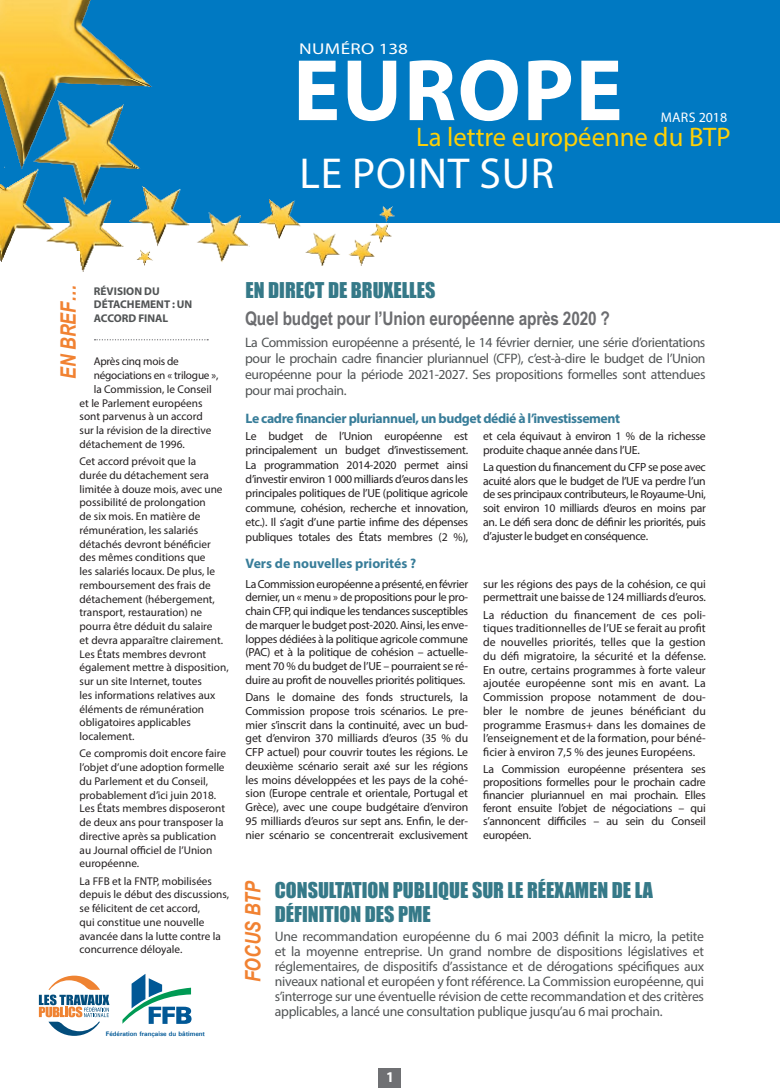
<style>
.page{position:relative;width:780px;height:1088px;background:#fff}
.page>*{position:absolute;margin:0;border:0;box-sizing:border-box;transform-origin:0 0}
.t1{font:700 88.12px "Myriad Pro";letter-spacing:.02em;color:#fff}
.t2{font:43.5px "Myriad Pro";letter-spacing:.02em;color:#fff}
.t3{font:26.88px "Myriad Pro";color:#fed006}
.t4{font:italic 700 21.25px "Arial Narrow";color:#f18232}
.t5{font:20px/24px "Impact";color:#357988}
.t6{font:700 18.75px "Arial Narrow";letter-spacing:-.01em;color:#6c6d70}
.t7{font:15.62px "Myriad Pro";letter-spacing:.02em;color:#fff;scale:1.22 1}
.t8{font:700 15px "Myriad Pro";color:#fff;scale:.95 1}
.t9{font:13.88px "Myriad Pro";letter-spacing:.005em;color:#fff}
.t10{font:13.75px/15px "Myriad Pro";letter-spacing:-.03em;color:#515455;text-align:justify}
.t11{font:700 13.75px "Myriad Pro";letter-spacing:-.03em;color:#387d99}
.t12{font:700 13.75px "Myriad Pro";color:#387d99}
.t13{font:11.75px/13.8px "Myriad Pro";letter-spacing:-.02em;color:#231f20;text-align:justify}
.t14{font:11.25px/13.8px "Myriad Pro";color:#231f20}
.t15{font:11.25px "Myriad Pro";letter-spacing:-.02em;color:#231f20}
.t16{font:700 11.25px/13.8px "Myriad Pro";color:#515455}
.t17{font:700 6.5px "Univers";color:#015896}
</style>
<div class="page">
<div style="left:0;top:0;width:780px;height:223px;background:#0079c2"></div>
<svg style="left:122px;top:974px;width:69px;height:50px"></svg>
<svg style="left:39px;top:975px;width:70px;height:61px"></svg>
<img style="left:0;top:0;width:395px;height:272px">
<div style="left:378px;top:1052px;width:23px;height:36px;background:#6f7073"></div>
<div style="left:57px;top:252px;width:23px;height:127px;background:#fff"></div>
<svg style="left:94px;top:339px;width:114px;height:1px"></svg>
<div style="left:360px;top:1044px;width:84px;height:24px;background:#fff"></div>
<h3 class="t7" style="left:299px;top:39px;width:91px">NUMÉRO 138</h3>
<h1 class="t1" style="left:293px;top:33px;width:331px">EUROPE</h1>
<h2 class="t2" style="left:299px;top:147px;width:256px">LE POINT SUR</h2>
<p class="t9" style="left:660px;top:109px;width:68px">MARS 2018</p>
<h3 class="t3" style="left:416px;top:120px;width:316px">La lettre européenne du BTP</h3>
<h3 class="t4" style="left:52px;top:379px;width:95px;rotate:-90deg">EN BREF…</h3>
<h3 class="t5" style="left:245px;top:278px;width:191px">EN DIRECT DE BRUXELLES</h3>
<p class="t16" style="left:94px;top:284px;width:100px">RÉVISION DU<br>DÉTACHEMENT : UN<br>ACCORD FINAL</p>
<p class="t15" style="left:94px;top:355px;width:87px">Après cinq mois de</p>
<p class="t15" style="left:94px;top:368px;width:126px">négociations en « trilogue »,</p>
<p class="t14" style="left:94px;top:382px;width:119px">la Commission, le Conseil</p>
<p class="t14" style="left:80px;top:396px;width:124px">et le Parlement européens</p>
<p class="t14" style="left:80px;top:409px;width:125px">sont parvenus à un accord</p>
<p class="t14" style="left:80px;top:423px;width:133px">sur la révision de la directive</p>
<p class="t14" style="left:80px;top:437px;width:107px">détachement de 1996.</p>
<p class="t14" style="left:80px;top:454px;width:151px">Cet accord prévoit que la<br>durée du détachement sera limitée à douze mois, avec une possibilité de prolongation<br>de six mois. En matière de rémunération, les salariés détachés devront bénéficier des mêmes conditions que<br>les salariés locaux. De plus, le remboursement des frais de détachement (hébergement, transport, restauration) ne pourra être déduit du salaire<br>et devra apparaître clairement.<br>Les États membres devront également mettre à disposition, sur un site Internet, toutes<br>les informations relatives aux éléments de rémunération obligatoires applicables localement.</p>
<p class="t14" style="left:80px;top:746px;width:148px">Ce compromis doit encore faire l’objet d’une adoption formelle du Parlement et du Conseil, probablement d’ici juin 2018.<br>Les États membres disposeront de deux ans pour transposer la directive après sa publication au Journal officiel de l’Union européenne.</p>
<p class="t14" style="left:80px;top:874px;width:151px">La FFB et la FNTP, mobilisées depuis le début des discussions, se félicitent de cet accord,<br>qui constitue une nouvelle avancée dans la lutte contre la concurrence déloyale.</p>
<h3 class="t6" style="left:245px;top:304px;width:366px">Quel budget pour l’Union européenne après 2020 ?</h3>
<p class="t10" style="left:245px;top:334px;width:462px;line-height:16.2px">La Commission européenne a présenté, le 14 février dernier, une série d’orientations pour le prochain cadre financier pluriannuel (CFP), c’est-à-dire le budget de l’Union européenne pour la période 2021-2027. Ses propositions formelles sont attendues pour mai prochain.</p>
<p class="t11" style="left:245px;top:410px;width:376px">Le cadre financier pluriannuel, un budget dédié à l’investissement</p>
<p class="t13" style="left:245px;top:428px;width:224px;line-height:14.4px">Le budget de l’Union européenne est principalement un budget d’investissement.<br>La programmation 2014-2020 permet ainsi d’investir environ 1 000 milliards d’euros dans les principales politiques de l’UE (politique agricole commune, cohésion, recherche et innovation, etc.). Il s’agit d’une partie infime des dépenses publiques totales des États membres (2 %),</p>
<p class="t13" style="left:483px;top:429px;width:224px">et cela équivaut à environ 1 % de la richesse produite chaque année dans l’UE.</p>
<p class="t13" style="left:483px;top:460px;width:224px">La question du financement du CFP se pose avec acuité alors que le budget de l’UE va perdre l’un de ses principaux contributeurs, le Royaume-Uni, soit environ 10 milliards d’euros en moins par an. Le défi sera donc de définir les priorités, puis d’ajuster le budget en conséquence.</p>
<p class="t12" style="left:245px;top:554px;width:172px">Vers de nouvelles priorités ?</p>
<p class="t13" style="left:245px;top:576px;width:224px">La Commission européenne a présenté, en février dernier, un « menu » de propositions pour le pro&shy;chain CFP, qui indique les tendances susceptibles de marquer le budget post-2020. Ainsi, les enve&shy;loppes dédiées à la politique agricole commune (PAC) et à la politique de cohésion – actuelle&shy;ment 70 % du budget de l’UE – pourraient se ré&shy;duire au profit de nouvelles priorités politiques.</p>
<p class="t13" style="left:245px;top:690px;width:224px">Dans le domaine des fonds structurels, la Commission propose trois scénarios. Le pre&shy;mier s’inscrit dans la continuité, avec un bud&shy;get d’environ 370 milliards d’euros (35 % du CFP actuel) pour couvrir toutes les régions. Le deuxième scénario serait axé sur les régions les moins développées et les pays de la cohé&shy;sion (Europe centrale et orientale, Portugal et Grèce), avec une coupe budgétaire d’environ 95 milliards d’euros sur sept ans. Enfin, le der&shy;nier scénario se concentrerait exclusivement</p>
<p class="t13" style="left:483px;top:576px;width:224px">sur les régions des pays de la cohésion, ce qui permettrait une baisse de 124 milliards d’euros.</p>
<p class="t13" style="left:483px;top:608px;width:224px">La réduction du financement de ces poli&shy;tiques traditionnelles de l’UE se ferait au profit de nouvelles priorités, telles que la gestion du défi migratoire, la sécurité et la défense.<br>En outre, certains programmes à forte valeur ajoutée européenne sont mis en avant. La Commission propose notamment de dou&shy;bler le nombre de jeunes bénéficiant du programme Erasmus+ dans les domaines de l’enseignement et de la formation, pour béné&shy;ficier à environ 7,5 % des jeunes Européens.</p>
<p class="t13" style="left:483px;top:762px;width:224px;line-height:13.2px">La Commission européenne présentera ses propositions formelles pour le prochain cadre financier pluriannuel en mai prochain. Elles feront ensuite l’objet de négociations – qui s’annoncent difficiles – au sein du Conseil européen.</p>
<h3 class="t4" style="left:237px;top:982px;width:103px;rotate:-90deg">FOCUS BTP</h3>
<h3 class="t5" style="left:275px;top:877px;width:379px">CONSULTATION PUBLIQUE SUR LE RÉEXAMEN DE LA<br>DÉFINITION DES PME</h3>
<p class="t10" style="left:275px;top:929px;width:431px">Une recommandation européenne du 6 mai 2003 définit la micro, la petite et la moyenne entreprise. Un grand nombre de dispositions législatives et réglementaires, de dispositifs d’assistance et de dérogations spécifiques aux niveaux national et européen y font référence. La Commission européenne, qui s’interroge sur une éventuelle révision de cette recommandation et des critères applicables, a lancé une consultation publique jusqu’au 6 mai prochain.</p>
<p class="t17" style="left:106px;top:1030px;width:101px">Fédération française du bâtiment</p>
<p class="t8" style="left:386px;top:1066px;width:10px">1</p>
</div>
